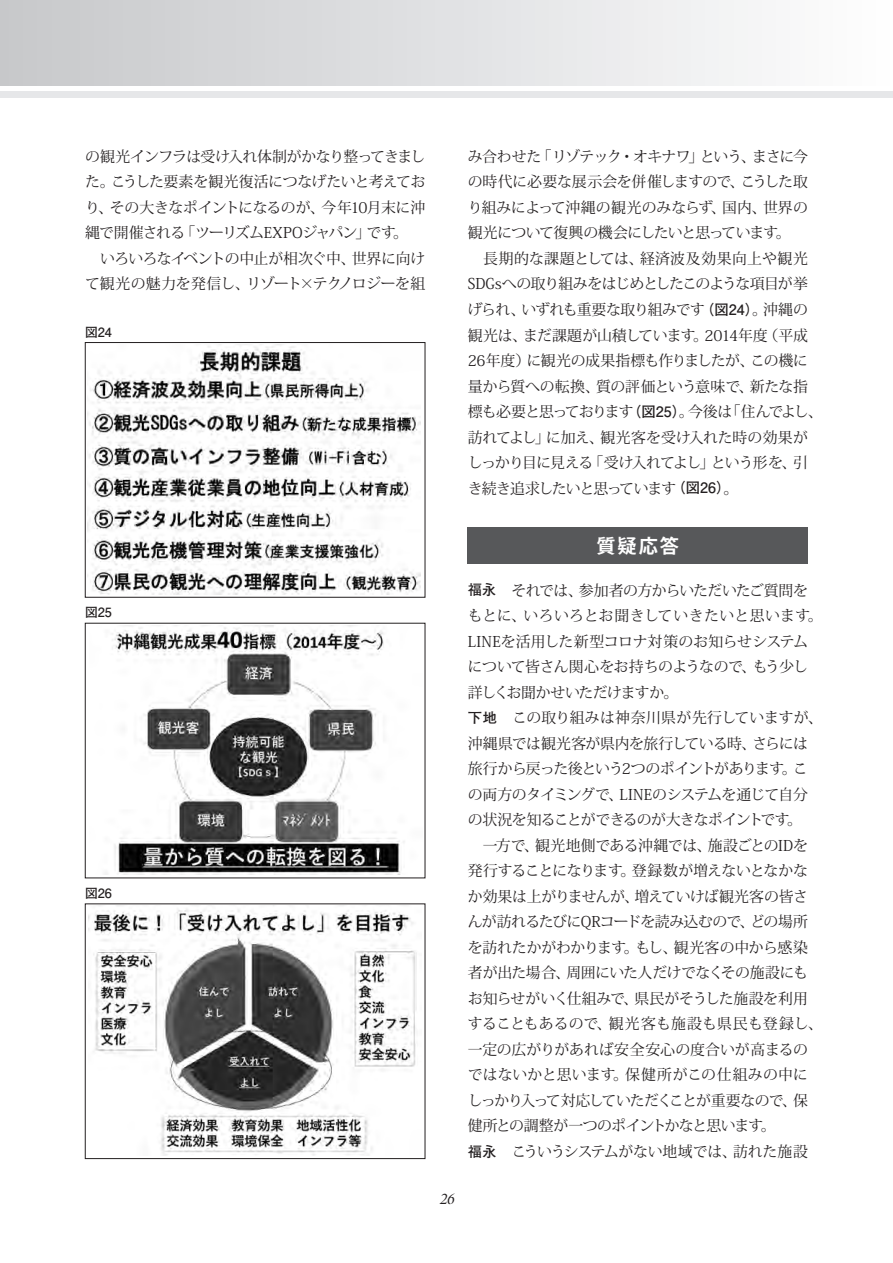
<style>
.page{position:relative;width:893px;height:1263px;background:#fff}
.page>*{position:absolute;margin:0;border:0;box-sizing:border-box;transform-origin:0 0}
.t1{font:700 19.2px "Koz Go Pro";color:#fff}
.t2{font:14.85px/25.5px "Koz Min Pr 6 N";letter-spacing:-.03em;color:#231f20}
.t3{font:italic 14.85px "Galliard";color:#231f20}
.t4{font:700 12.75px "Futo Go B101 Pro";color:#231f20}
.s1{font-family:"Futo Go B101 Pro";font-weight:700;font-size:14.4px}
</style>
<div class="page">
<div style="left:0;top:0;width:893px;height:85px;background:linear-gradient(to right,#c6c7ca,#fdfefe)"></div>
<div style="left:0;top:91px;width:893px;height:7px;background:#e6e7e9"></div>
<div style="left:468px;top:527px;width:340px;height:36px;background:#57585a"></div>
<img style="left:105px;top:625px;width:300px;height:250px">
<img style="left:87px;top:344px;width:333px;height:250px">
<div style="left:85px;top:342px;width:340px;height:255px;border:1px solid #231f20"></div>
<img style="left:88px;top:909px;width:329px;height:246px">
<div style="left:85px;top:904px;width:340px;height:255px;border:1px solid #231f20"></div>
<p class="t2" style="left:85px;top:144px;width:342px">の観光インフラは受け入れ体制がかなり整ってきました。こうした要素を観光復活につなげたいと考えており、その大きなポイントになるのが、今年10月末に沖縄で開催される「ツーリズムEXPOジャパン」です。　いろいろなイベントの中止が相次ぐ中、世界に向けて観光の魅力を発信し、リゾート×テクノロジーを組</p>
<p class="t2" style="left:468px;top:144px;width:357px">み合わせた「リゾテック・オキナワ」という、まさに今の時代に必要な展示会を併催しますので、こうした取り組みによって沖縄の観光のみならず、国内、世界の観光について復興の機会にしたいと思っています。<br>　長期的な課題としては、経済波及効果向上や観光<br>SDGsへの取り組みをはじめとしたこのような項目が挙げられ、いずれも重要な取り組みです<span class="s1">（図24）</span>。沖縄の観光は、まだ課題が山積しています。2014年度（平成<br>26年度）に観光の成果指標も作りましたが、この機に量から質への転換、質の評価という意味で、新たな指標も必要と思っております<span class="s1">（図25）</span>。今後は「住んでよし、訪れてよし」に加え、観光客を受け入れた時の効果がしっかり目に見える「受け入れてよし」という形を、引き続き追求したいと思っています<span class="s1">（図26）</span>。</p>
<p class="t4" style="left:85px;top:321px;width:28px">図24</p>
<p class="t4" style="left:85px;top:602px;width:28px">図25</p>
<p class="t4" style="left:85px;top:883px;width:28px">図26</p>
<p class="t1" style="left:597px;top:533px;width:84px">質疑応答</p>
<p class="t2" style="left:468px;top:578px;width:357px"><span class="s1">福永</span>　それでは、参加者の方からいただいたご質問をもとに、いろいろとお聞きしていきたいと思います。<br>LINEを活用した新型コロナ対策のお知らせシステムについて皆さん関心をお持ちのようなので、もう少し詳しくお聞かせいただけますか。<br><span class="s1">下地</span>　この取り組みは神奈川県が先行していますが、沖縄県では観光客が県内を旅行している時、さらには旅行から戻った後という2つのポイントがあります。この両方のタイミングで、LINEのシステムを通じて自分の状況を知ることができるのが大きなポイントです。<br>　一方で、観光地側である沖縄では、施設ごとのIDを発行することになります。登録数が増えないとなかなか効果は上がりませんが、増えていけば観光客の皆さんが訪れるたびにQRコードを読み込むので、どの場所を訪れたかがわかります。もし、観光客の中から感染者が出た場合、周囲にいた人だけでなくその施設にもお知らせがいく仕組みで、県民がそうした施設を利用することもあるので、観光客も施設も県民も登録し、一定の広がりがあれば安全安心の度合いが高まるのではないかと思います。保健所がこの仕組みの中にしっかり入って対応していただくことが重要なので、保健所との調整が一つのポイントかなと思います。<br><span class="s1">福永</span>　こういうシステムがない地域では、訪れた施設</p>
<p class="t3" style="left:439px;top:1190px;width:16px">26</p>
</div>
